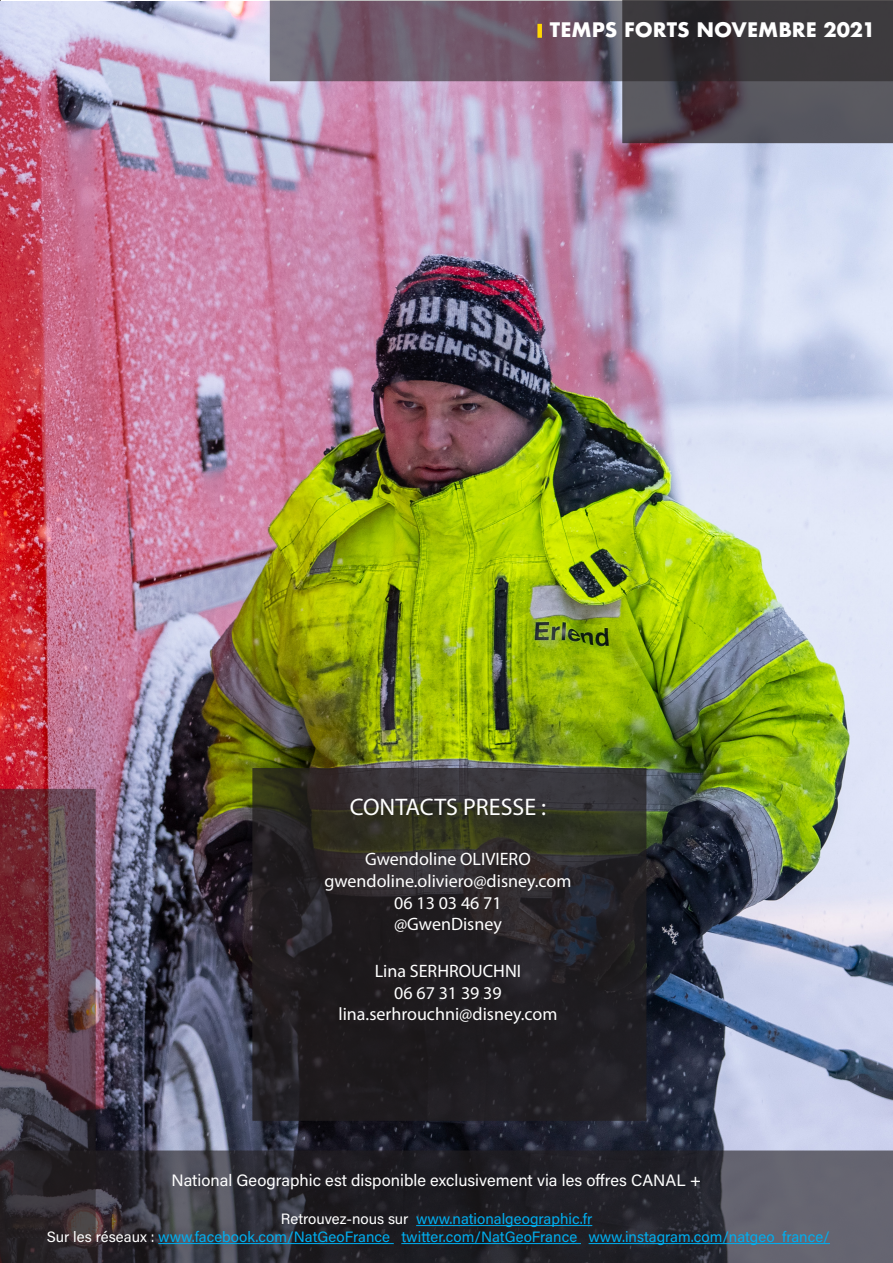
<style>
.page{position:relative;width:893px;height:1263px;background:#fff}
.page>*{position:absolute;margin:0;border:0;box-sizing:border-box;transform-origin:0 0}
.t1{font:24px "Myriad Pro";color:#fff}
.t2{font:700 19.5px "Futura";color:#fff}
.t3{font:18px "Myriad Pro";color:#fff}
.t4{font:16.5px "Acumin Variable Concept";color:#fff}
.t5{font:15px/18px "Acumin Variable Concept";color:#00aeef;text-align:center}
.s1{color:#fff}
</style>
<div class="page">
<img style="left:0;top:2px;width:893px;height:1148px">
<svg style="left:3px;top:792px;width:90px;height:358px;background:#633843"></svg>
<svg style="left:270px;top:0;width:352px;height:81px;background:#6f5c6d"></svg>
<svg style="left:625px;top:3px;width:265px;height:137px;background:#433f44"></svg>
<div style="left:622px;top:0;width:271px;height:143px;border:2px solid #231f20"></div>
<svg style="left:255px;top:771px;width:388px;height:347px;background:#262324"></svg>
<div style="left:252px;top:768px;width:394px;height:353px;border:2px solid #231f20"></div>
<svg style="left:0;top:1150px;width:893px;height:113px;background:#34323a"></svg>
<hr style="left:416px;top:1225px;width:176px;height:1px;background:#00aeef">
<hr style="left:158px;top:1243px;width:236px;height:1px;background:#00aeef">
<hr style="left:401px;top:1243px;width:180px;height:1px;background:#00aeef">
<hr style="left:589px;top:1243px;width:241px;height:1px;background:#00aeef">
<div style="left:537px;top:24px;width:5px;height:14px;background:#ffd800"></div>
<p class="t2" style="left:550px;top:16px;width:327px">TEMPS FORTS NOVEMBRE 2021</p>
<p class="t1" style="left:350px;top:792px;width:198px">CONTACTS PRESSE :</p>
<p class="t3" style="left:365px;top:848px;width:167px">Gwendoline OLIVIERO</p>
<p class="t3" style="left:324px;top:870px;width:249px">gwendoline.oliviero@disney.com</p>
<p class="t3" style="left:394px;top:891px;width:109px">06 13 03 46 71</p>
<p class="t3" style="left:394px;top:913px;width:109px">@GwenDisney</p>
<p class="t3" style="left:375px;top:960px;width:148px">Lina SERHROUCHNI</p>
<p class="t3" style="left:394px;top:981px;width:109px">06 67 31 39 39</p>
<p class="t3" style="left:339px;top:1003px;width:220px">lina.serhrouchni@disney.com</p>
<p class="t4" style="left:172px;top:1169px;width:531px">National Geographic est disponible exclusivement via les offres CANAL +</p>
<p class="t5" style="left:47px;top:1209px;width:784px"><span class="s1">Retrouvez-nous sur</span> www.nationalgeographic.fr<br><span class="s1">Sur les réseaux :</span> www.facebook.com/NatGeoFrance twitter.com/NatGeoFrance www.instagram.com/natgeo_france/</p>
</div>
